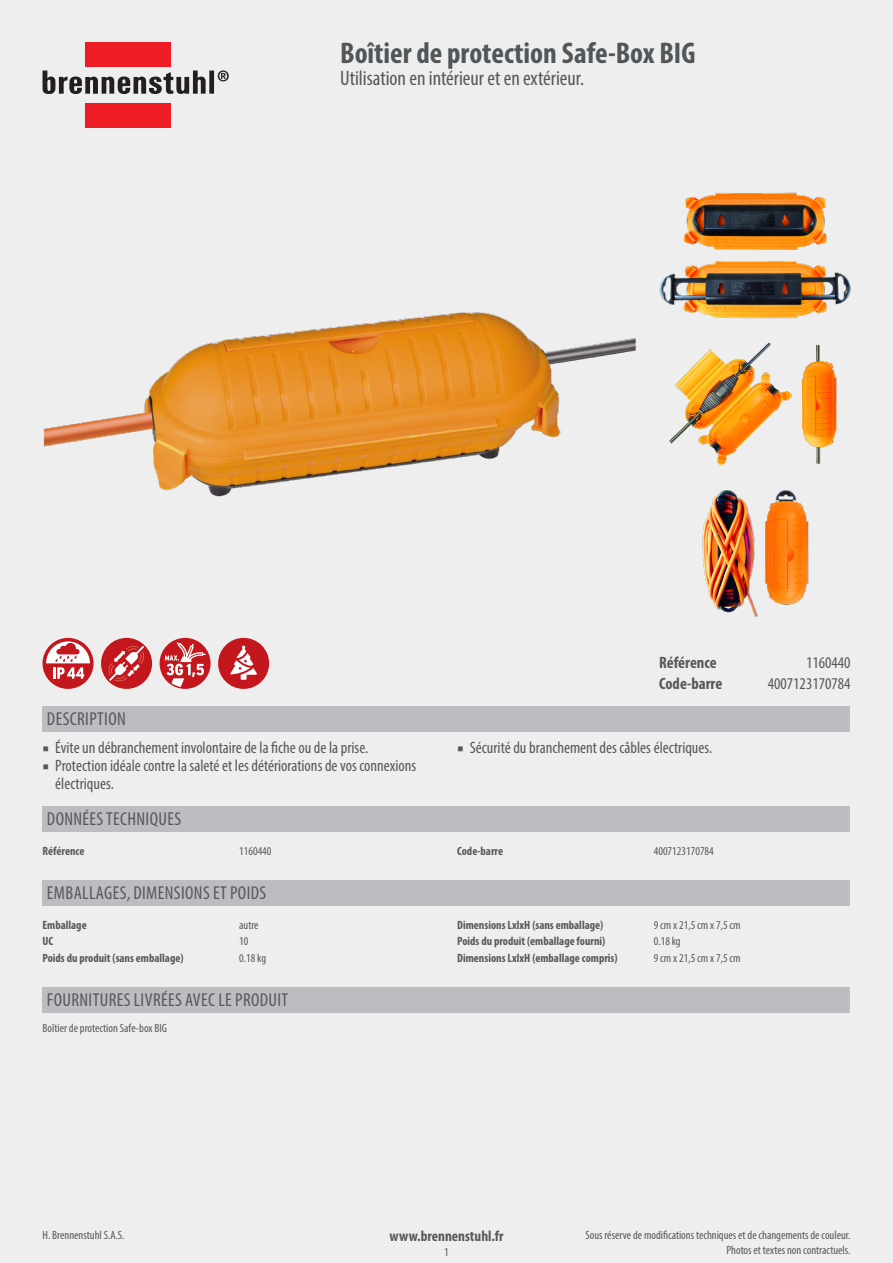
<style>
.page{position:relative;width:893px;height:1263px;background:#eeeeef}
.page>*{position:absolute;margin:0;border:0;box-sizing:border-box;transform-origin:0 0}
.t1{font:700 condensed 30px "Myriad Pro";color:#515659}
.subtitle{font:condensed 21px "Myriad Pro";color:#57585a}
.table_headline{font:condensed 18.75px "Myriad Pro";letter-spacing:.02em;color:#57585a}
.header_value{font:condensed 16.5px/18px "Myriad Pro";color:#57585a}
.header_key{font:700 condensed 16.5px "Myriad Pro";color:#57585a}
.footer_middle{font:700 condensed 15px "Myriad Pro";color:#57585a}
.techdata_key{font:700 condensed 12px "Myriad Pro";color:#57585a}
.footer_right{font:condensed 12px/15px "Myriad Pro";color:#57585a;text-align:right}
.techdata_value{font:condensed 12px "Myriad Pro";color:#57585a}
.scope_of_delivery{font:condensed 12px "Myriad Pro";color:#57585a}
.footer_left{font:condensed 12px "Myriad Pro";color:#57585a}
.pageno{font:condensed 12px "Myriad Pro";color:#57585a}
.s1{font-family:"Minion Pro";font-stretch:normal}
</style>
<div class="page">
<img style="left:43px;top:312px;width:594px;height:185px">
<div style="left:85px;top:43px;width:86px;height:24px;background:#ed1c24"></div>
<div style="left:85px;top:103px;width:86px;height:25px;background:#ed1c24"></div>
<div style="left:209px;top:71px;width:5px;height:23px;background:#231f20"></div>
<svg style="left:43px;top:70px;width:163px;height:24px"></svg>
<svg style="left:218px;top:70px;width:11px;height:11px"></svg>
<img style="left:659px;top:192px;width:191px;height:126px">
<img style="left:669px;top:342px;width:168px;height:124px">
<img style="left:702px;top:490px;width:106px;height:127px">
<div style="left:43px;top:638px;width:51px;height:51px;background:#c4161d;border-radius:50%"></div>
<svg style="left:46px;top:641px;width:44px;height:38px"></svg>
<div style="left:101px;top:638px;width:51px;height:51px;background:#c4161d;border-radius:50%"></div>
<svg style="left:109px;top:646px;width:35px;height:35px"></svg>
<div style="left:160px;top:638px;width:51px;height:51px;background:#c4161d;border-radius:50%"></div>
<svg style="left:165px;top:642px;width:41px;height:45px"></svg>
<div style="left:218px;top:638px;width:51px;height:51px;background:#c4161d;border-radius:50%"></div>
<svg style="left:230px;top:646px;width:27px;height:34px"></svg>
<div style="left:43px;top:706px;width:807px;height:25px;background:#bcbdc0"></div>
<div style="left:43px;top:806px;width:807px;height:26px;background:#bcbdc0"></div>
<div style="left:43px;top:880px;width:807px;height:26px;background:#bcbdc0"></div>
<div style="left:43px;top:987px;width:807px;height:26px;background:#bcbdc0"></div>
<p class="t1" style="left:340px;top:34px;width:357px">Boîtier de protection Safe-Box BIG</p>
<p class="subtitle" style="left:340px;top:66px;width:245px">Utilisation en intérieur et en extérieur.</p>
<p class="table_headline" style="left:47px;top:707px;width:80px">DESCRIPTION</p>
<p class="header_value" style="left:43px;top:738px;width:327px"><span class="s1">■</span> Évite un débranchement involontaire de la fiche ou de la prise.</p>
<p class="header_value" style="left:55px;top:756px;width:362px;text-indent:-13px"><span class="s1">■</span> Protection idéale contre la saleté et les détériorations de vos connexions électriques.</p>
<p class="header_key" style="left:659px;top:652px;width:59px">Référence</p>
<p class="header_value" style="left:806px;top:653px;width:46px">1160440</p>
<p class="header_key" style="left:659px;top:673px;width:65px">Code-barre</p>
<p class="header_value" style="left:768px;top:674px;width:84px">4007123170784</p>
<p class="header_value" style="left:457px;top:738px;width:257px"><span class="s1">■</span> Sécurité du branchement des câbles électriques.</p>
<p class="table_headline" style="left:47px;top:808px;width:136px">DONNÉES TECHNIQUES</p>
<p class="techdata_key" style="left:43px;top:843px;width:43px">Référence</p>
<p class="techdata_value" style="left:239px;top:843px;width:34px">1160440</p>
<p class="techdata_key" style="left:457px;top:843px;width:47px">Code-barre</p>
<p class="techdata_value" style="left:654px;top:843px;width:62px">4007123170784</p>
<p class="table_headline" style="left:47px;top:882px;width:221px">EMBALLAGES, DIMENSIONS ET POIDS</p>
<p class="techdata_key" style="left:43px;top:917px;width:46px">Emballage</p>
<p class="techdata_value" style="left:239px;top:917px;width:21px">autre</p>
<p class="techdata_key" style="left:43px;top:934px;width:12px">UC</p>
<p class="techdata_value" style="left:239px;top:934px;width:11px">10</p>
<p class="techdata_key" style="left:43px;top:950px;width:142px">Poids du produit (sans emballage)</p>
<p class="techdata_value" style="left:239px;top:951px;width:28px">0.18 kg</p>
<p class="techdata_key" style="left:457px;top:917px;width:148px">Dimensions LxlxH (sans emballage)</p>
<p class="techdata_value" style="left:654px;top:917px;width:88px">9 cm x 21,5 cm x 7,5 cm</p>
<p class="techdata_key" style="left:457px;top:934px;width:150px">Poids du produit (emballage fourni)</p>
<p class="techdata_value" style="left:654px;top:934px;width:28px">0.18 kg</p>
<p class="techdata_key" style="left:457px;top:950px;width:162px">Dimensions LxlxH (emballage compris)</p>
<p class="techdata_value" style="left:654px;top:951px;width:88px">9 cm x 21,5 cm x 7,5 cm</p>
<p class="table_headline" style="left:47px;top:989px;width:243px">FOURNITURES LIVRÉES AVEC LE PRODUIT</p>
<p class="scope_of_delivery" style="left:43px;top:1020px;width:126px">Boîtier de protection Safe-box BIG</p>
<p class="footer_middle" style="left:389px;top:1227px;width:116px">www.brennenstuhl.fr</p>
<p class="pageno" style="left:444px;top:1245px;width:6px">1</p>
<p class="footer_left" style="left:43px;top:1228px;width:84px">H. Brennenstuhl S.A.S.</p>
<p class="footer_right" style="left:585px;top:1227px;width:267px">Sous réserve de modifications techniques et de changements de couleur.<br>Photos et textes non contractuels.</p>
</div>
